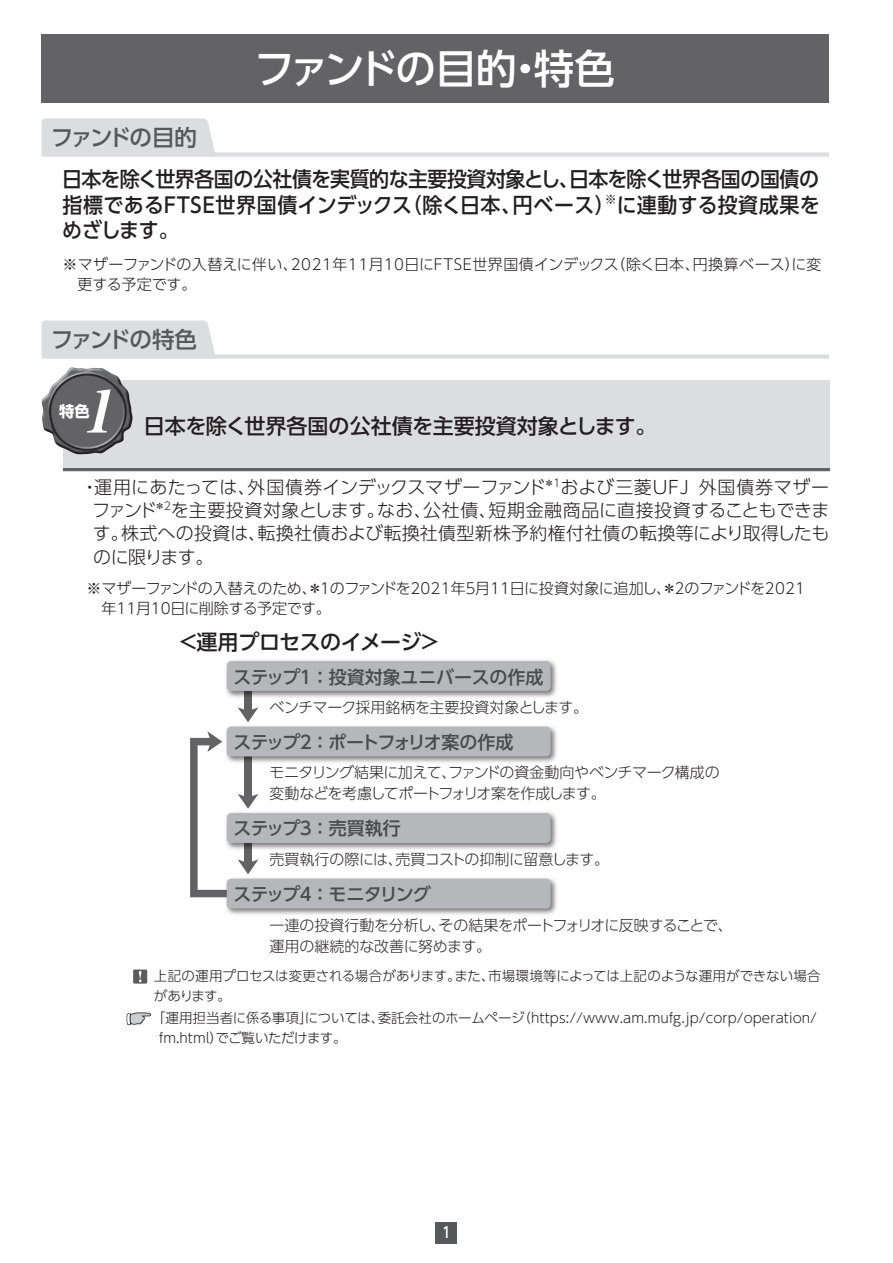
<style>
.page{position:relative;width:893px;height:1263px;background:#fff}
.page>*{position:absolute;margin:0;border:0;box-sizing:border-box;transform-origin:0 0}
.t1{font:italic 58.5px "Midashi Min Pr 5 MA31";color:#fff;scale:1.04 1}
.t2{font:500 40.5px "UD Shin Go Pro";letter-spacing:-.06em;color:#fff}
.t3{font:500 22.5px "UD Shin Go Pro";letter-spacing:-.095em;color:#57585a}
.t4{font:500 21px/25.5px "UD Shin Go Pro";letter-spacing:-.01em;color:#231f20;text-align:justify;scale:.95 1}
.t5{font:500 21px "UD Shin Go Pro";letter-spacing:-.01em;color:#231f20}
.t6{font:300 18px/23.2px "UD Shin Go Pro";letter-spacing:.015em;color:#231f20;text-align:justify}
.t7{font:500 18px "UD Shin Go Pro";letter-spacing:-.105em;color:#494a4b}
.t8{font:500 18px "UD Shin Go Pro";letter-spacing:-.01em;color:#494a4b}
.t9{font:500 18px "UD Shin Go Pro";letter-spacing:-.045em;color:#494a4b}
.t10{font:700 15.3px "UD Shin Go Pro";color:#fff}
.t11{font:300 15px/21px "UD Shin Go Pro";letter-spacing:-.03em;color:#2e2b2c}
.t12{font:300 15px/20.2px "UD Shin Go Pro";letter-spacing:-.01em;color:#231f20}
.t13{font:300 15px/19.5px "UD Shin Go Pro";letter-spacing:.015em;color:#231f20}
.t14{font:500 15px "UD Shin Go Pro";color:#fff;scale:.9 1}
.t15{font:300 13.5px/19.5px "UD Shin Go Pro";color:#231f20}
</style>
<div class="page">
<div style="left:436px;top:1222px;width:21px;height:21px;background:#57585a"></div>
<div style="left:41px;top:35px;width:788px;height:68px;background:#636366"></div>
<svg style="left:41px;top:118px;width:788px;height:39px"></svg>
<svg style="left:41px;top:320px;width:788px;height:39px"></svg>
<div style="left:63px;top:380px;width:766px;height:91px;background:#dcdddf"></div>
<hr style="left:63px;top:468px;width:766px;height:3px;background:#636366">
<img style="left:41px;top:367px;width:92px;height:88px">
<div style="left:244px;top:691px;width:8px;height:21px;background:#636366"></div>
<svg style="left:238px;top:707px;width:20px;height:15px"></svg>
<svg style="left:190px;top:731px;width:68px;height:166px"></svg>
<img style="left:225px;top:660px;width:332px;height:38px">
<div style="left:227px;top:661px;width:324px;height:30px;background:#b6b7bb;border-radius:4px"></div>
<img style="left:222px;top:726px;width:335px;height:40px">
<div style="left:227px;top:727px;width:324px;height:29px;background:#b6b7bb;border-radius:4px"></div>
<img style="left:222px;top:809px;width:335px;height:43px">
<div style="left:227px;top:813px;width:324px;height:30px;background:#b6b7bb;border-radius:4px"></div>
<img style="left:222px;top:874px;width:335px;height:41px">
<div style="left:227px;top:879px;width:324px;height:29px;background:#b6b7bb;border-radius:4px"></div>
<div style="left:133px;top:969px;width:14px;height:14px;background:#5c5c5f"></div>
<svg style="left:139px;top:971px;width:2px;height:11px"></svg>
<svg style="left:126px;top:1012px;width:25px;height:14px"></svg>
<h2 class="t2" style="left:254px;top:36px;width:362px">ファンドの目的・特色</h2>
<h3 class="t3" style="left:51px;top:119px;width:147px">ファンドの目的</h3>
<h3 class="t4" style="left:62px;top:166px;width:799px">日本を除く世界各国の公社債を実質的な主要投資対象とし、日本を除く世界各国の国債の指標であるＦＴＳＥ世界国債インデックス（除く日本、円ベース）<sup>※</sup>に連動する投資成果をめざします。</h3>
<p class="t13" style="left:77px;top:254px;width:746px;text-indent:-15px">※マザーファンドの入替えに伴い、2021年11月10日にFTSE世界国債インデックス（除く日本、円換算ベース）に変更する予定です。</p>
<h3 class="t3" style="left:51px;top:321px;width:148px">ファンドの特色</h3>
<h1 class="t1" style="left:82px;top:366px;width:49px">1</h1>
<p class="t10" style="left:59px;top:399px;width:32px">特色</p>
<h3 class="t5" style="left:144px;top:408px;width:514px">日本を除く世界各国の公社債を主要投資対象とします。</h3>
<p class="t6" style="left:92px;top:475px;width:739px;text-indent:-11px">・運用にあたっては、外国債券インデックスマザーファンド<sup>＊１</sup>および三菱ＵＦＪ 外国債券マザーファンド<sup>＊２</sup>を主要投資対象とします。なお、公社債、短期金融商品に直接投資することもできます。株式への投資は、転換社債および転換社債型新株予約権付社債の転換等により取得したものに限ります。</p>
<p class="t12" style="left:101px;top:578px;width:705px;text-indent:-15px">※マザーファンドの入替えのため、＊１のファンドを2021年５月11日に投資対象に追加し、＊２のファンドを2021年11月10日に削除する予定です。</p>
<h3 class="t5" style="left:178px;top:625px;width:265px">＜運用プロセスのイメージ＞</h3>
<p class="t8" style="left:234px;top:662px;width:312px">ステップ１ ：投資対象ユニバースの作成</p>
<p class="t11" style="left:270px;top:696px;width:320px">ベンチマーク採用銘柄を主要投資対象とします。</p>
<p class="t7" style="left:234px;top:727px;width:281px">ステップ２ ：ポートフォリオ案の作成</p>
<p class="t11" style="left:269px;top:762px;width:452px">モニタリング結果に加えて、ファンドの資金動向やベンチマーク構成の変動などを考慮してポートフォリオ案を作成します。</p>
<p class="t9" style="left:234px;top:813px;width:169px">ステップ３ ：売買執行</p>
<p class="t11" style="left:270px;top:848px;width:341px">売買執行の際には、売買コストの抑制に留意します。</p>
<p class="t7" style="left:234px;top:880px;width:199px">ステップ４ ：モニタリング</p>
<p class="t11" style="left:270px;top:914px;width:465px">一連の投資行動を分析し、その結果をポートフォリオに反映することで、運用の継続的な改善に努めます。</p>
<p class="t15" style="left:154px;top:966px;width:668px">上記の運用プロセスは変更される場合があります。また、市場環境等によっては上記のような運用ができない場合があります。</p>
<p class="t15" style="left:159px;top:1008px;width:659px;text-indent:-7px">「運用担当者に係る事項」については、委託会社のホームページ（https://www.am.mufg.jp/corp/operation/ fm.html）でご覧いただけます。</p>
<p class="t14" style="left:442px;top:1220px;width:11px">1</p>
</div>
